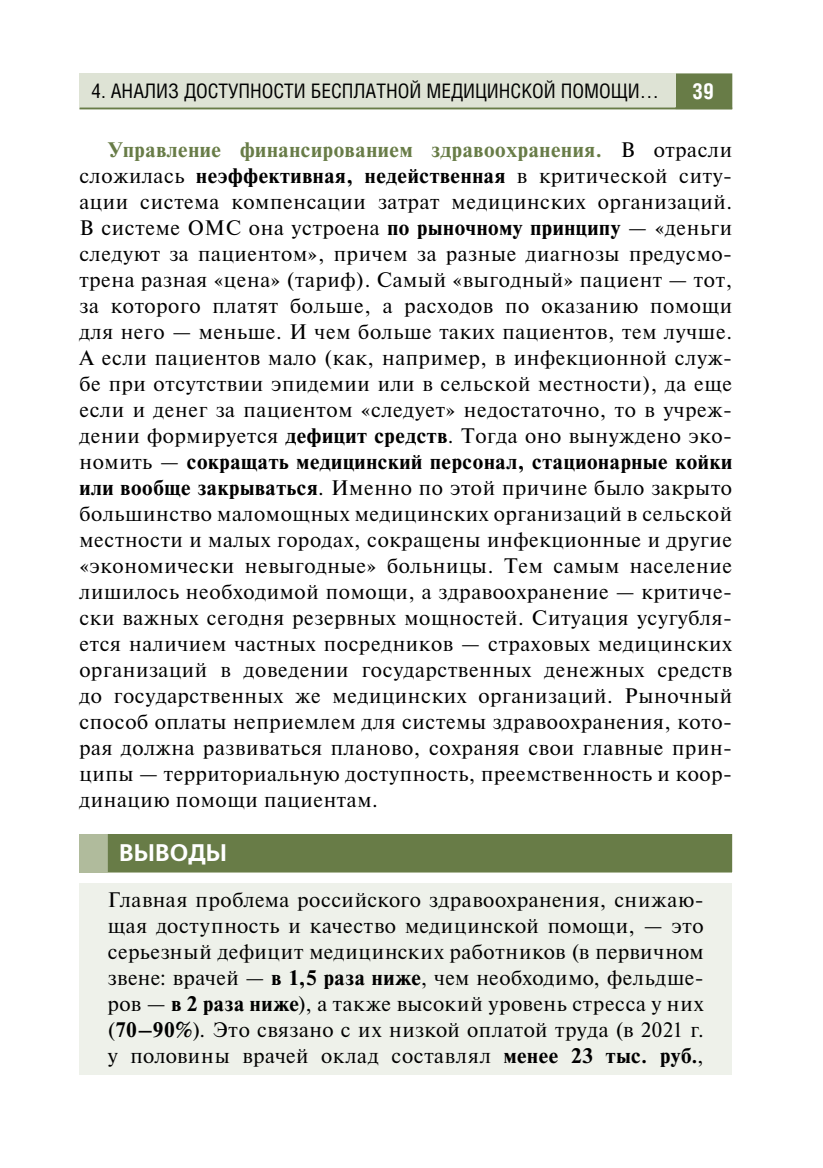
<style>
.page{position:relative;width:823px;height:1168px;background:#fff}
.page>*{position:absolute;margin:0;border:0;box-sizing:border-box;transform-origin:0 0}
.Выводы{font:700 24px "Free Set C";letter-spacing:-.01em;color:#fff}
.t1{font:700 22px "Helios Cond";color:#fff}
.Text_05{font:21px/26px "Newton";letter-spacing:.03em;color:#000}
.Вывод_Green{font:21px/26px "Newton";letter-spacing:.025em;color:#000}
.t2{font:20px "Helios Cond";color:#000}
.s1{font-weight:700;color:#687c47}
.s2{font-weight:700}
</style>
<div class="page">
<hr style="left:79px;top:107px;width:652px;height:2px;background:#687c47">
<div style="left:675px;top:73px;width:56px;height:36px;background:#687c47;border:2px solid #687c47"></div>
<div style="left:79px;top:73px;width:596px;height:34px;background:#dee3d5"></div>
<div style="left:79px;top:834px;width:652px;height:38px;background:#b0bb9c"></div>
<div style="left:108px;top:834px;width:623px;height:38px;background:#687c47"></div>
<div style="left:79px;top:883px;width:652px;height:192px;background:#eef1ea"></div>
<p class="t2" style="left:91px;top:79px;width:568px">4. Анализ доступности бесплатной медицинской помощи…</p>
<p class="t1" style="left:691px;top:78px;width:23px">39</p>
<p class="Text_05" style="left:79px;top:136px;width:654px;text-indent:28px"><span class="s1">Управление финансированием здравоохранения.</span> В отрасли сложилась <span class="s2">неэффективная, недейственная</span> в критической ситу&shy;ации система компенсации затрат медицинских организаций.<br>В системе ОМС она устроена <span class="s2">по рыночному принципу</span> — «деньги следуют за пациентом», причем за разные диагнозы предусмо&shy;трена разная «цена» (тариф). Самый «выгодный» пациент — тот, за которого платят больше, а расходов по оказанию помощи для него — меньше. И чем больше таких пациентов, тем лучше.<br>А если пациентов мало (как, например, в инфекционной служ&shy;бе при отсутствии эпидемии или в сельской местности), да еще если и денег за пациентом «следует» недостаточно, то в учреж&shy;дении формируется <span class="s2">дефицит средств</span>. Тогда оно вынуждено эко&shy;номить — <span class="s2">сокращать медицинский персонал, стационарные койки или вообще закрываться</span>. Именно по этой причине было закрыто большинство маломощных медицинских организаций в сельской местности и малых городах, сокращены инфекционные и другие «экономически невыгодные» больницы. Тем самым население лишилось необходимой помощи, а здравоохранение — критиче&shy;ски важных сегодня резервных мощностей. Ситуация усугубля&shy;ется наличием частных посредников — страховых медицинских организаций в доведении государственных денежных средств до государственных же медицинских организаций. Рыночный способ оплаты неприемлем для системы здравоохранения, кото&shy;рая должна развиваться планово, сохраняя свои главные прин&shy;ципы — территориальную доступность, преемственность и коор&shy;динацию помощи пациентам.</p>
<p class="Выводы" style="left:119px;top:839px;width:109px">ВЫВОДЫ</p>
<p class="Вывод_Green" style="left:108px;top:886px;width:597px">Главная проблема российского здравоохранения, снижаю&shy;щая доступность и качество медицинской помощи, — это серьезный дефицит медицинских работников (в первичном звене: врачей — <span class="s2">в 1,5 раза ниже</span>, чем необходимо, фельдше&shy;ров — <span class="s2">в 2 раза ниже</span>), а также высокий уровень стресса у них (<span class="s2">70–90%</span>). Это связано с их низкой оплатой труда (в 2021 г. у половины врачей оклад составлял <span class="s2">менее 23 тыс. руб.</span>,</p>
</div>
